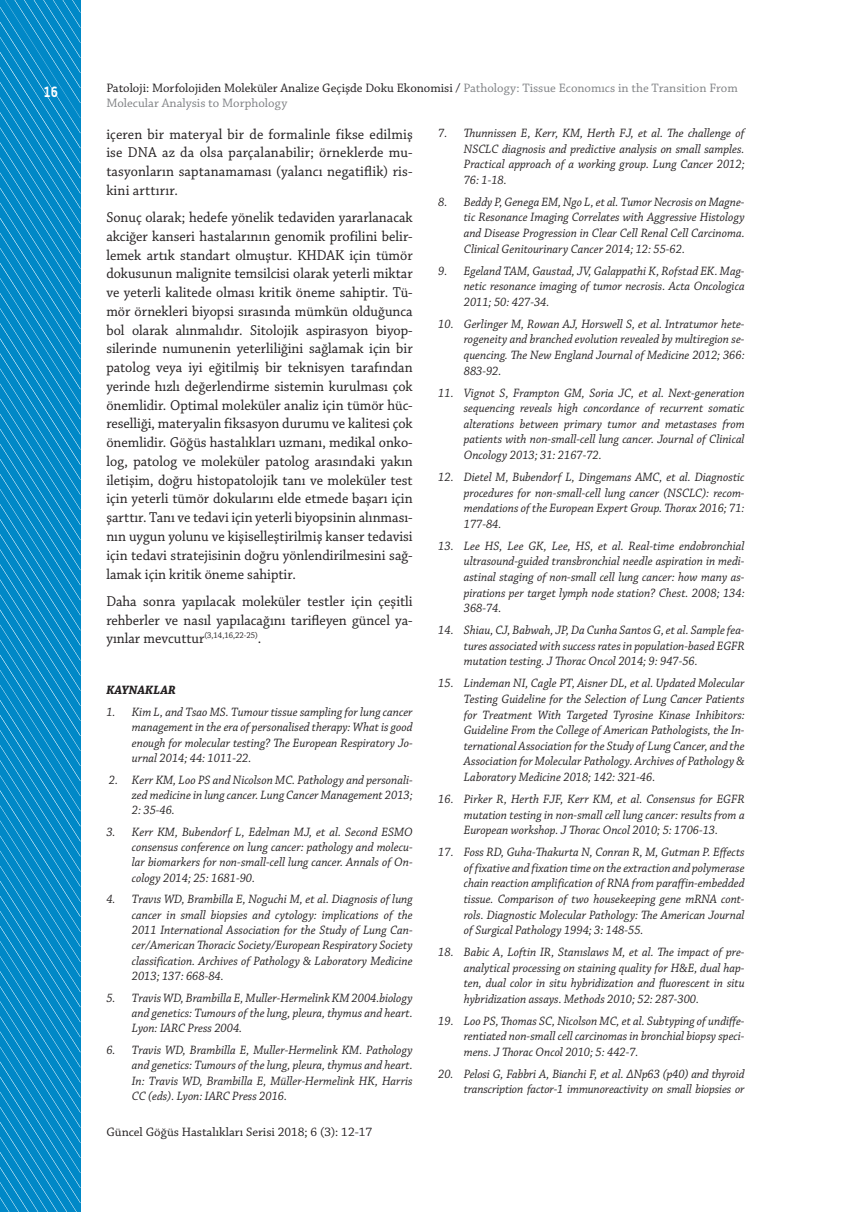
<style>
.page{position:relative;width:851px;height:1212px;background:#fff}
.page>*{position:absolute;margin:0;border:0;box-sizing:border-box;transform-origin:0 0}
.t1{font:15px/18.8px "Chaparral Pro";color:#231f20;text-align:justify;scale:.95 1}
.t2{font:700 15px "Alwyn OT";color:#fff;scale:.85 1}
.t3{font:12.9px/15.5px "Chaparral Pro";color:#808285}
.t4{font:12.9px "Chaparral Pro";color:#231f20}
.t5{font:italic 12.75px/15.6px "Chaparral Pro";color:#231f20;text-align:justify;scale:.95 1}
.t6{font:italic 700 12.75px "Chaparral Pro";color:#231f20;scale:.95 1}
.s1{color:#231f20}
</style>
<div class="page">
<svg style="left:0;top:0;width:80px;height:1212px;background:#0e8eca"></svg>
<p class="t2" style="left:43px;top:82px;width:19px">16</p>
<p class="t3" style="left:106px;top:81px;width:632px"><span class="s1">Patoloji: Morfolojiden Moleküler Analize Geçişde Doku Ekonomisi /</span> Pathology: Tissue Economıcs in the Transition From<br>Molecular Analysis to Morphology</p>
<p class="t1" style="left:106px;top:125px;width:324px">içeren bir materyal bir de formalinle fikse edilmiş ise DNA az da olsa parçalanabilir; örneklerde mu&shy;tasyonların saptanamaması (yalancı negatiflik) ris&shy;kini arttırır.</p>
<p class="t1" style="left:106px;top:209px;width:324px">Sonuç olarak; hedefe yönelik tedaviden yararlanacak akciğer kanseri hastalarının genomik profilini belir&shy;lemek artık standart olmuştur. KHDAK için tümör dokusunun malignite temsilcisi olarak yeterli miktar ve yeterli kalitede olması kritik öneme sahiptir. Tü&shy;mör örnekleri biyopsi sırasında mümkün olduğunca bol olarak alınmalıdır. Sitolojik aspirasyon biyop&shy;silerinde numunenin yeterliliğini sağlamak için bir patolog veya iyi eğitilmiş bir teknisyen tarafından yerinde hızlı değerlendirme sistemin kurulması çok önemlidir. Optimal moleküler analiz için tümör hüc&shy;reselliği, materyalin fiksasyon durumu ve kalitesi çok önemlidir. Göğüs hastalıkları uzmanı, medikal onko&shy;log, patolog ve moleküler patolog arasındaki yakın iletişim, doğru histopatolojik tanı ve moleküler test için yeterli tümör dokularını elde etmede başarı için şarttır. Tanı ve tedavi için yeterli biyopsinin alınması&shy;nın uygun yolunu ve kişiselleştirilmiş kanser tedavisi için tedavi stratejisinin doğru yönlendirilmesini sağ&shy;lamak için kritik öneme sahiptir.</p>
<p class="t1" style="left:106px;top:592px;width:324px">Daha sonra yapılacak moleküler testler için çeşitli rehberler ve nasıl yapılacağını tarifleyen güncel ya&shy;yınlar mevcuttur<sup>(3,14,16,22-25)</sup>.</p>
<p class="t6" style="left:106px;top:683px;width:75px">KAYNAKLAR</p>
<p class="t5" style="left:132px;top:705px;width:297px;text-indent:-26px">1. Kim L, and Tsao MS. Tumour tissue sampling for lung cancer management in the era of personalised therapy: What is good enough for molecular testing? The European Respiratory Jo&shy;urnal 2014; 44: 1011-22.</p>
<p class="t5" style="left:132px;top:772px;width:297px;text-indent:-23px">2. Kerr KM, Loo PS and Nicolson MC. Pathology and personali&shy;zed medicine in lung cancer. Lung Cancer Management 2013; 2: 35-46.</p>
<p class="t5" style="left:132px;top:825px;width:297px;text-indent:-26px">3. Kerr KM, Bubendorf L, Edelman MJ, et al. Second ESMO consensus conference on lung cancer: pathology and molecu&shy;lar biomarkers for non-small-cell lung cancer. Annals of On&shy;cology 2014; 25: 1681-90.</p>
<p class="t5" style="left:132px;top:892px;width:297px;text-indent:-26px">4. Travıs WD, Brambilla E, Noguchi M, et al. Diagnosis of lung cancer in small biopsies and cytology: implications of the 2011 International Association for the Study of Lung Can&shy;cer/American Thoracic Society/European Respiratory Society classification. Archives of Pathology &amp; Laboratory Medicine 2013; 137: 668-84.</p>
<p class="t5" style="left:132px;top:990px;width:297px;text-indent:-26px">5. Travis WD, Brambilla E, Muller-Hermelink KM 2004.biology and genetics: Tumours of the lung, pleura, thymus and heart.<br>Lyon: IARC Press 2004.</p>
<p class="t5" style="left:132px;top:1043px;width:297px;text-indent:-26px">6. Travis WD, Brambilla E, Muller-Hermelink KM. Pathology and genetics: Tumours of the lung, pleura, thymus and heart.<br>In: Travis WD, Brambilla E, Müller-Hermelink HK, Harris CC (eds). Lyon: IARC Press 2016.</p>
<p class="t4" style="left:106px;top:1125px;width:267px">Güncel Göğüs Hastalıkları Serisi 2018; 6 (3): 12-17</p>
<p class="t5" style="left:463px;top:126px;width:297px;text-indent:-26px">7. Thunnissen E, Kerr, KM, Herth FJ, et al. The challenge of NSCLC diagnosis and predictive analysis on small samples.<br>Practical approach of a working group. Lung Cancer 2012; 76: 1-18.</p>
<p class="t5" style="left:463px;top:194px;width:297px;text-indent:-26px">8. Beddy P, Genega EM, Ngo L, et al. Tumor Necrosis on Magne&shy;tic Resonance Imaging Correlates with Aggressive Histology and Disease Progression in Clear Cell Renal Cell Carcinoma.<br>Clinical Genitourinary Cancer 2014; 12: 55-62.</p>
<p class="t5" style="left:463px;top:263px;width:297px;text-indent:-26px">9. Egeland TAM, Gaustad, JV, Galappathi K, Rofstad EK. Mag&shy;netic resonance imaging of tumor necrosis. Acta Oncologica 2011; 50: 427-34.</p>
<p class="t5" style="left:463px;top:316px;width:297px;text-indent:-26px">10. Gerlinger M, Rowan AJ, Horswell S, et al. Intratumor hete&shy;rogeneity and branched evolution revealed by multiregion se&shy;quencing. The New England Journal of Medicine 2012; 366:<br>883-92.</p>
<p class="t5" style="left:463px;top:385px;width:297px;text-indent:-26px">11. Vignot S, Frampton GM, Soria JC, et al. Next-generation sequencing reveals high concordance of recurrent somatic alterations between primary tumor and metastases from patients with non-small-cell lung cancer. Journal of Clinical Oncology 2013; 31: 2167-72.</p>
<p class="t5" style="left:463px;top:470px;width:297px;text-indent:-26px">12. Dietel M, Bubendorf L, Dingemans AMC, et al. Diagnostic procedures for non-small-cell lung cancer (NSCLC): recom&shy;mendations of the European Expert Group. Thorax 2016; 71:<br>177-84.</p>
<p class="t5" style="left:463px;top:538px;width:297px;text-indent:-26px">13. Lee HS, Lee GK, Lee, HS, et al. Real-time endobronchial ultrasound-guided transbronchial needle aspiration in medi&shy;astinal staging of non-small cell lung cancer: how many as&shy;pirations per target lymph node station? Chest. 2008; 134:<br>368-74.</p>
<p class="t5" style="left:463px;top:623px;width:297px;text-indent:-26px">14. Shiau, CJ, Babwah, JP, Da Cunha Santos G, et al. Sample fea&shy;tures associated with success rates in population-based EGFR mutation testing. J Thorac Oncol 2014; 9: 947-56.</p>
<p class="t5" style="left:463px;top:676px;width:297px;text-indent:-26px">15. Lindeman NI, Cagle PT, Aisner DL, et al. Updated Molecular Testing Guideline for the Selection of Lung Cancer Patients for Treatment With Targeted Tyrosine Kinase Inhibitors:<br>Guideline From the College of American Pathologists, the In&shy;ternational Association for the Study of Lung Cancer, and the Association for Molecular Pathology. Archives of Pathology &amp; Laboratory Medicine 2018; 142: 321-46.</p>
<p class="t5" style="left:463px;top:792px;width:297px;text-indent:-26px">16. Pirker R, Herth FJF, Kerr KM, et al. Consensus for EGFR mutation testing in non-small cell lung cancer: results from a European workshop. J Thorac Oncol 2010; 5: 1706-13.</p>
<p class="t5" style="left:463px;top:845px;width:297px;text-indent:-26px">17. Foss RD, Guha-Thakurta N, Conran R, M, Gutman P. Effects of fixative and fixation time on the extraction and polymerase chain reaction amplification of RNA from paraffin-embedded tissue. Comparison of two housekeeping gene mRNA cont&shy;rols. Diagnostic Molecular Pathology: The American Journal of Surgical Pathology 1994; 3: 148-55.</p>
<p class="t5" style="left:463px;top:945px;width:297px;text-indent:-26px">18. Babic A, Loftin IR, Stanıslaws M, et al. The impact of pre&shy;analytical processing on staining quality for H&amp;E, dual hap&shy;ten, dual color in situ hybridization and fluorescent in situ hybridization assays. Methods 2010; 52: 287-300.</p>
<p class="t5" style="left:463px;top:1013px;width:297px;text-indent:-26px">19. Loo PS, Thomas SC, Nicolson MC, et al. Subtyping of undiffe&shy;rentiated non-small cell carcinomas in bronchial biopsy speci&shy;mens. J Thorac Oncol 2010; 5: 442-7.</p>
<p class="t5" style="left:438px;top:1066px;width:324px;text-align:right">20. Pelosi G, Fabbri A, Bianchi F, et al. ΔNp63 (p40) and thyroid transcription factor-1 immunoreactivity on small biopsies or</p>
</div>
